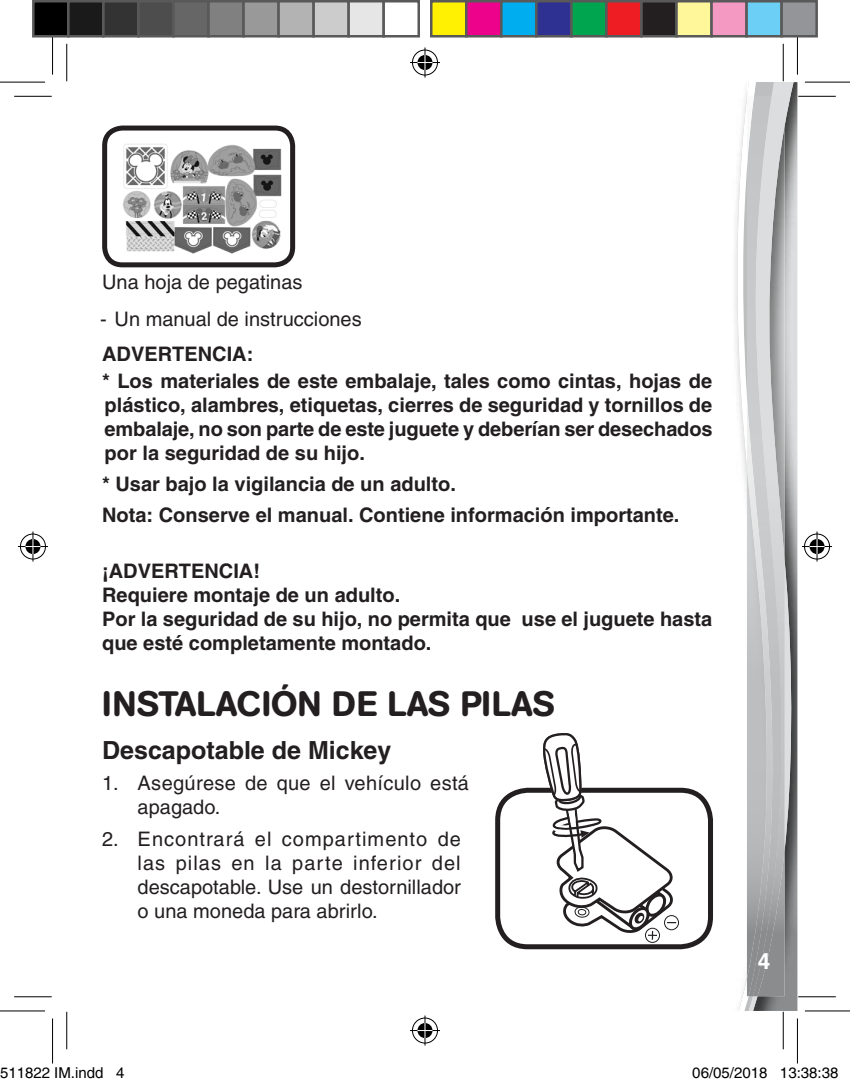
<style>
.page{position:relative;width:850px;height:1086px;background:#fff}
.page>*{position:absolute;margin:0;border:0;box-sizing:border-box;transform-origin:0 0}
.Headline{font:500 35px "AG Book Rounded";color:#231f20}
.Subhead_1{font:700 25px "Helvetica";color:#231f20}
.t1{font:700 22.5px "Helvetica";color:#fff}
.Headline-2{font:700 20px/24px "Helvetica";color:#231f20;text-align:justify}
.Subhead_1-2{font:500 20px/24px "Helvetica";color:#231f20}
.Headline-3{font:500 20px "Helvetica";color:#231f20}
.t2{font:15px "Helvetica";color:#000}
</style>
<div class="page">
<img style="left:793px;top:82px;width:4px;height:928px">
<svg style="left:774px;top:82px;width:19px;height:928px;background:#a1a3a3"></svg>
<img style="left:782px;top:96px;width:2px;height:900px">
<img style="left:774px;top:96px;width:8px;height:900px">
<img style="left:123px;top:144px;width:159px;height:110px">
<div style="left:102px;top:125px;width:193px;height:142px;border:5px solid #231f20;border-radius:18px"></div>
<svg style="left:499px;top:82px;width:275px;height:928px"></svg>
<hr style="left:14px;top:96px;width:38px;height:1px;background:#000">
<hr style="left:797px;top:96px;width:38px;height:1px;background:#000">
<hr style="left:14px;top:996px;width:38px;height:1px;background:#000">
<hr style="left:797px;top:996px;width:38px;height:1px;background:#000">
<hr style="left:66px;top:44px;width:1px;height:37px;background:#000">
<hr style="left:66px;top:1011px;width:1px;height:38px;background:#000">
<hr style="left:782px;top:44px;width:1px;height:37px;background:#000">
<hr style="left:782px;top:1011px;width:1px;height:38px;background:#000">
<hr style="left:0;top:82px;width:45px;height:1px;background:#000">
<hr style="left:804px;top:82px;width:45px;height:1px;background:#000">
<hr style="left:0;top:1010px;width:45px;height:1px;background:#000">
<hr style="left:804px;top:1010px;width:45px;height:1px;background:#000">
<hr style="left:52px;top:30px;width:1px;height:45px;background:#000">
<hr style="left:52px;top:1018px;width:1px;height:45px;background:#000">
<hr style="left:796px;top:30px;width:1px;height:45px;background:#000">
<hr style="left:796px;top:1018px;width:1px;height:45px;background:#000">
<div style="left:410px;top:48px;width:29px;height:29px;border:3px solid #fff;border-radius:50%"></div>
<hr style="left:410px;top:61px;width:30px;height:3px;background:#fff">
<hr style="left:423px;top:47px;width:3px;height:30px;background:#fff">
<div style="left:415px;top:53px;width:19px;height:19px;border:3px solid #fff;border-radius:50%"></div>
<div style="left:412px;top:50px;width:25px;height:25px;border:1px solid #000;border-radius:50%"></div>
<hr style="left:410px;top:62px;width:30px;height:1px;background:#000">
<hr style="left:424px;top:47px;width:1px;height:30px;background:#000">
<svg style="left:417px;top:55px;width:15px;height:15px"></svg>
<div style="left:410px;top:1016px;width:29px;height:28px;border:3px solid #fff;border-radius:50%"></div>
<hr style="left:410px;top:1028px;width:30px;height:4px;background:#fff">
<hr style="left:423px;top:1015px;width:3px;height:30px;background:#fff">
<div style="left:415px;top:1021px;width:19px;height:18px;border:3px solid #fff;border-radius:50%"></div>
<div style="left:412px;top:1017px;width:25px;height:26px;border:1px solid #000;border-radius:50%"></div>
<hr style="left:410px;top:1030px;width:30px;height:1px;background:#000">
<hr style="left:424px;top:1015px;width:1px;height:30px;background:#000">
<svg style="left:417px;top:1022px;width:15px;height:15px"></svg>
<div style="left:19px;top:532px;width:28px;height:28px;border:3px solid #fff;border-radius:50%"></div>
<hr style="left:18px;top:545px;width:30px;height:3px;background:#fff">
<hr style="left:31px;top:531px;width:3px;height:30px;background:#fff">
<div style="left:24px;top:537px;width:18px;height:18px;border:3px solid #fff;border-radius:50%"></div>
<div style="left:20px;top:533px;width:26px;height:26px;border:1px solid #000;border-radius:50%"></div>
<hr style="left:18px;top:546px;width:30px;height:1px;background:#000">
<hr style="left:32px;top:531px;width:1px;height:30px;background:#000">
<svg style="left:25px;top:539px;width:15px;height:15px"></svg>
<div style="left:802px;top:532px;width:28px;height:28px;border:3px solid #fff;border-radius:50%"></div>
<hr style="left:801px;top:545px;width:30px;height:3px;background:#fff">
<hr style="left:815px;top:531px;width:3px;height:30px;background:#fff">
<div style="left:807px;top:537px;width:18px;height:18px;border:3px solid #fff;border-radius:50%"></div>
<div style="left:803px;top:533px;width:26px;height:26px;border:1px solid #000;border-radius:50%"></div>
<hr style="left:801px;top:546px;width:30px;height:1px;background:#000">
<hr style="left:816px;top:531px;width:1px;height:30px;background:#000">
<svg style="left:809px;top:539px;width:15px;height:15px"></svg>
<div style="left:33px;top:1px;width:35px;height:35px;background:#000"></div>
<div style="left:32px;top:0;width:38px;height:37px;border:2px solid #595959"></div>
<div style="left:68px;top:1px;width:35px;height:35px;background:#1a1a1a"></div>
<div style="left:67px;top:0;width:38px;height:37px;border:2px solid #595959"></div>
<div style="left:103px;top:1px;width:35px;height:35px;background:#333"></div>
<div style="left:102px;top:0;width:38px;height:37px;border:2px solid #595959"></div>
<div style="left:138px;top:1px;width:35px;height:35px;background:#4d4d4d"></div>
<div style="left:137px;top:0;width:38px;height:37px;border:2px solid #595959"></div>
<div style="left:173px;top:1px;width:35px;height:35px;background:#666"></div>
<div style="left:172px;top:0;width:38px;height:37px;border:2px solid #595959"></div>
<div style="left:208px;top:1px;width:35px;height:35px;background:#808080"></div>
<div style="left:207px;top:0;width:38px;height:37px;border:2px solid #595959"></div>
<div style="left:243px;top:1px;width:35px;height:35px;background:#999"></div>
<div style="left:242px;top:0;width:38px;height:37px;border:2px solid #595959"></div>
<div style="left:278px;top:1px;width:35px;height:35px;background:#b3b3b3"></div>
<div style="left:277px;top:0;width:38px;height:37px;border:2px solid #595959"></div>
<div style="left:313px;top:1px;width:35px;height:35px;background:#ccc"></div>
<div style="left:312px;top:0;width:38px;height:37px;border:2px solid #595959"></div>
<div style="left:348px;top:1px;width:35px;height:35px;background:#e6e6e6"></div>
<div style="left:347px;top:0;width:38px;height:37px;border:2px solid #595959"></div>
<div style="left:382px;top:0;width:38px;height:37px;border:2px solid #595959"></div>
<div style="left:431px;top:1px;width:35px;height:35px;background:#fff101"></div>
<div style="left:430px;top:0;width:37px;height:37px;border:2px solid #595959"></div>
<div style="left:466px;top:1px;width:35px;height:35px;background:#ed028c"></div>
<div style="left:465px;top:0;width:37px;height:37px;border:2px solid #595959"></div>
<div style="left:501px;top:1px;width:35px;height:35px;background:#00aeef"></div>
<div style="left:500px;top:0;width:37px;height:37px;border:2px solid #595959"></div>
<div style="left:536px;top:1px;width:35px;height:35px;background:#2e3092"></div>
<div style="left:535px;top:0;width:37px;height:37px;border:2px solid #595959"></div>
<div style="left:571px;top:1px;width:35px;height:35px;background:#00a54f"></div>
<div style="left:570px;top:0;width:37px;height:37px;border:2px solid #595959"></div>
<div style="left:606px;top:1px;width:35px;height:35px;background:#ee1d23"></div>
<div style="left:605px;top:0;width:37px;height:37px;border:2px solid #595959"></div>
<div style="left:641px;top:1px;width:35px;height:35px;background:#231f20"></div>
<div style="left:640px;top:0;width:37px;height:37px;border:2px solid #595959"></div>
<div style="left:676px;top:1px;width:35px;height:35px;background:#fff79a"></div>
<div style="left:675px;top:0;width:37px;height:37px;border:2px solid #595959"></div>
<div style="left:711px;top:1px;width:35px;height:35px;background:#f499c2"></div>
<div style="left:710px;top:0;width:37px;height:37px;border:2px solid #595959"></div>
<div style="left:746px;top:1px;width:35px;height:35px;background:#6bcff6"></div>
<div style="left:745px;top:0;width:37px;height:37px;border:2px solid #595959"></div>
<div style="left:781px;top:1px;width:35px;height:35px;background:#939598"></div>
<div style="left:780px;top:0;width:37px;height:37px;border:2px solid #595959"></div>
<p class="Headline-3" style="left:102px;top:271px;width:202px">Una hoja de pegatinas</p>
<p class="Headline-3" style="left:100px;top:307px;width:263px">- Un manual de instrucciones</p>
<p class="Headline-2" style="left:102px;top:341px;width:153px">ADVERTENCIA:</p>
<p class="Headline-2" style="left:102px;top:369px;width:611px">* Los materiales de este embalaje, tales como cintas, hojas de plástico, alambres, etiquetas, cierres de seguridad y tornillos de embalaje, no son parte de este juguete y deberían ser desechados por la seguridad de su hijo.</p>
<p class="Headline-2" style="left:102px;top:472px;width:355px">* Usar bajo la vigilancia de un adulto.</p>
<p class="Headline-2" style="left:102px;top:503px;width:578px">Nota: Conserve el manual. Contiene información importante.</p>
<p class="Headline-2" style="left:102px;top:558px;width:159px">¡ADVERTENCIA!</p>
<p class="Headline-2" style="left:102px;top:582px;width:299px">Requiere montaje de un adulto.</p>
<p class="Headline-2" style="left:102px;top:606px;width:611px">Por la seguridad de su hijo, no permita que use el juguete hasta que esté completamente montado.</p>
<p class="Headline" style="left:102px;top:683px;width:453px">INSTALACIÓN DE LAS PILAS</p>
<p class="Subhead_1" style="left:102px;top:735px;width:290px">Descapotable de Mickey</p>
<p class="Subhead_1-2" style="left:137px;top:771px;width:333px;text-indent:-35px">1. Asegúrese de que el vehículo está apagado.</p>
<p class="Subhead_1-2" style="left:137px;top:826px;width:325px;text-align:justify;text-indent:-35px">2. Encontrará el compartimento de las pilas en la parte inferior del descapotable. Use un destornillador o una moneda para abrirlo.</p>
<p class="t1" style="left:757px;top:943px;width:14px">4</p>
<p class="t2" style="left:0;top:1064px;width:126px">511822 IM.indd 4</p>
<p class="t2" style="left:692px;top:1064px;width:147px">06/05/2018 13:38:38</p>
</div>
